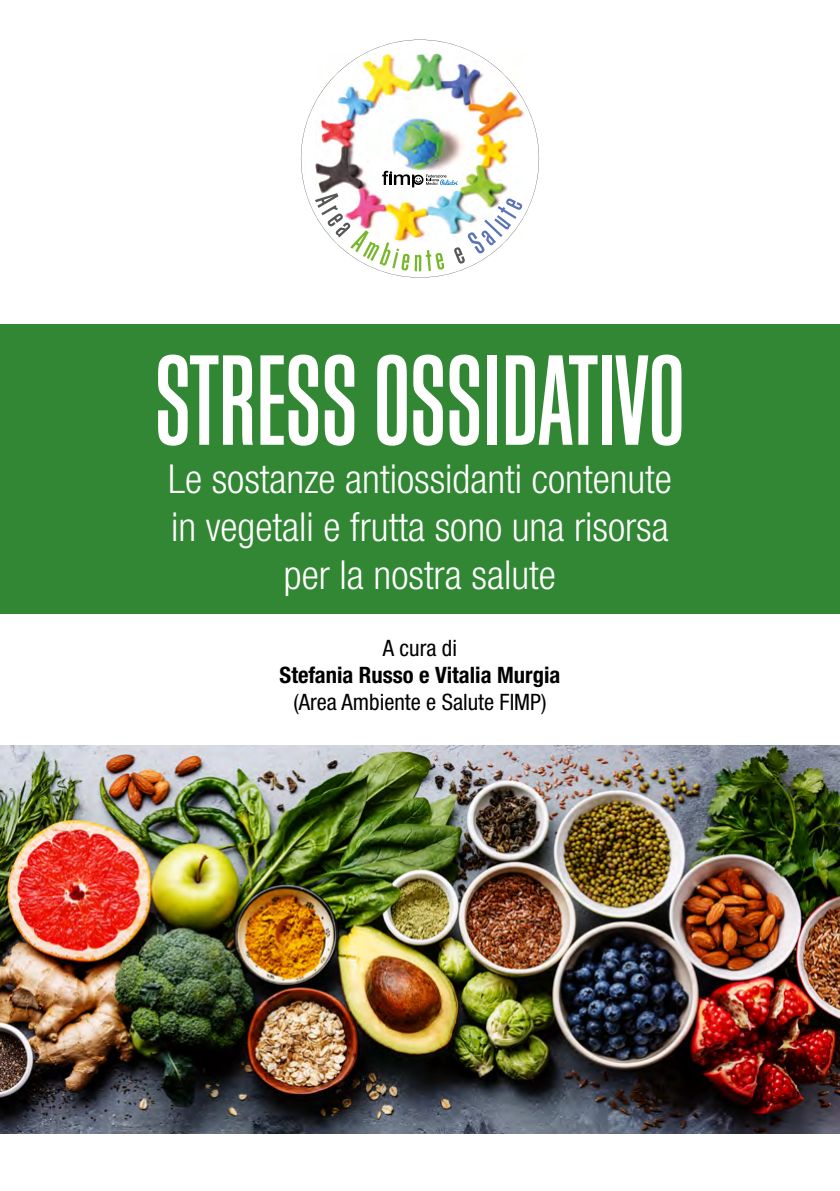
<style>
.page{position:relative;width:840px;height:1191px;background:#fff}
.page>*{position:absolute;margin:0;border:0;box-sizing:border-box;transform-origin:0 0}
.t1{font:134px "Block Gothic RR Medium Extra Cond";color:#fff}
.t2{font:300 condensed 40px/48px "Helvetica Neue LT Std";color:#fff;text-align:center}
.t3{font:condensed 22.6px "Helvetica Neue LT Std";color:#000}
.t4{font:700 condensed 22.6px "Helvetica Neue LT Std";color:#000}
</style>
<div class="page">
<img style="left:0;top:745px;width:839px;height:388px">
<div style="left:0;top:324px;width:839px;height:289px;background:#328734"></div>
<img style="left:301px;top:40px;width:237px;height:238px">
<h1 class="t1" style="left:155px;top:331px;width:531px">STRESS OSSIDATIVO</h1>
<p class="t2" style="left:168px;top:454px;width:505px">Le sostanze antiossidanti contenute in vegetali e frutta sono una risorsa per la nostra salute</p>
<p class="t3" style="left:382px;top:635px;width:76px">A cura di</p>
<p class="t4" style="left:279px;top:661px;width:282px">Stefania Russo e Vitalia Murgia</p>
<p class="t3" style="left:293px;top:689px;width:254px">(Area Ambiente e Salute FIMP)</p>
</div>
